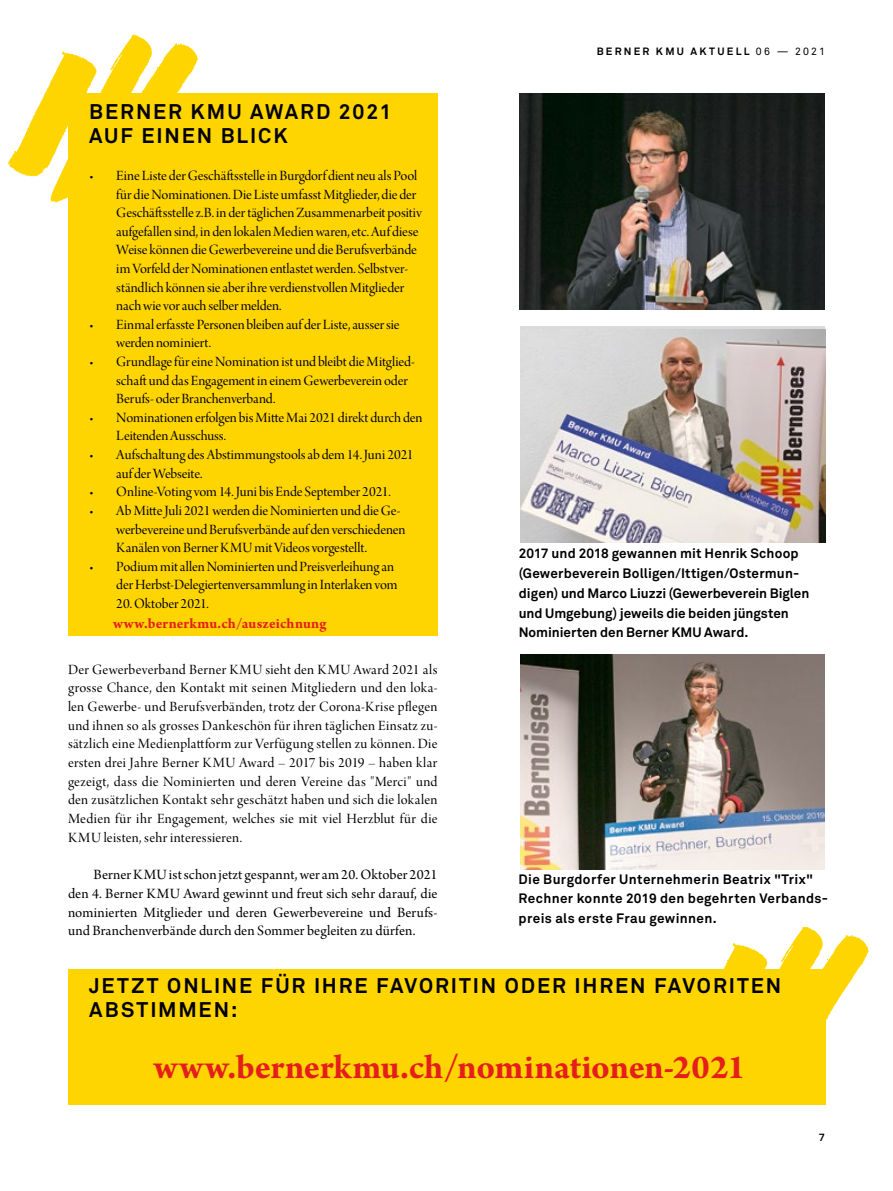
<style>
.page{position:relative;width:893px;height:1191px;background:#fff}
.page>*{position:absolute;margin:0;border:0;box-sizing:border-box;transform-origin:0 0}
.t1{font:700 36px "Arno Pro";letter-spacing:-.005em;color:#e51e1b}
.t2{font:700 21px/24px "Akkurat";letter-spacing:.09em;color:#000}
.t3{font:15px/18.6px "Arno Pro Display";letter-spacing:-.01em;color:#000}
.t4{font:15px/18.8px "Arno Pro Subhead";letter-spacing:.005em;color:#000;text-align:justify}
.t5{font:700 15px "Arno Pro";letter-spacing:.01em;color:#e51e1b}
.t6{font:700 13.5px/19.8px "Akkurat";letter-spacing:.01em;color:#000}
.t7{font:700 13.5px/19.8px "Akkurat";letter-spacing:.03em;color:#000}
.t8{font:700 10.5px "Akkurat";letter-spacing:.215em;color:#000}
.s1{font-weight:400}
</style>
<div class="page">
<svg style="left:724px;top:927px;width:145px;height:167px"></svg>
<svg style="left:8px;top:35px;width:190px;height:167px"></svg>
<div style="left:68px;top:968px;width:757px;height:136px;background:#ffd500"></div>
<div style="left:68px;top:94px;width:369px;height:542px;background:#ffd500"></div>
<img style="left:520px;top:94px;width:304px;height:216px">
<img style="left:520px;top:329px;width:305px;height:213px">
<img style="left:520px;top:655px;width:305px;height:215px">
<h2 class="t2" style="left:89px;top:99px;width:303px">BERNER KMU AWARD 2021<br>AUF EINEN BLICK</h2>
<p class="t3" style="left:116px;top:167px;width:307px;text-indent:-27px">• Eine Liste der Geschäftsstelle in Burgdorf dient neu als Pool für die Nominationen. Die Liste umfasst Mitglieder, die der Geschäftsstelle z.B. in der täglichen Zusammenarbeit positiv aufgefallen sind, in den lokalen Medien waren, etc. Auf diese Weise können die Gewerbevereine und die Berufsverbände im Vorfeld der Nominationen entlastet werden. Selbstver&shy;ständlich können sie aber ihre verdienstvollen Mitglieder nach wie vor auch selber melden.</p>
<p class="t3" style="left:116px;top:316px;width:285px;text-indent:-27px">• Einmal erfasste Personen bleiben auf der Liste, ausser sie werden nominiert.</p>
<p class="t3" style="left:116px;top:353px;width:300px;text-indent:-27px">• Grundlage für eine Nomination ist und bleibt die Mitglied&shy;schaft und das Engagement in einem Gewerbeverein oder<br>Berufs- oder Branchenverband.</p>
<p class="t3" style="left:116px;top:409px;width:308px;text-indent:-27px">• Nominationen erfolgen bis Mitte Mai 2021 direkt durch den<br>Leitenden Ausschuss.</p>
<p class="t3" style="left:116px;top:446px;width:299px;text-indent:-27px">• Aufschaltung des Abstimmungstools ab dem 14. Juni 2021 auf der Webseite.</p>
<p class="t3" style="left:89px;top:483px;width:303px">• Online-Voting vom 14. Juni bis Ende September 2021.</p>
<p class="t3" style="left:116px;top:502px;width:291px;text-indent:-27px">• Ab Mitte Juli 2021 werden die Nominierten und die Ge&shy;werbevereine und Berufsverbände auf den verschiedenen<br>Kanälen von Berner KMU mit Videos vorgestellt.</p>
<p class="t3" style="left:89px;top:558px;width:310px;text-align:right">• Podium mit allen Nominierten und Preisverleihung an der Herbst-Delegiertenversammlung in Interlaken vom</p>
<p class="t3" style="left:116px;top:595px;width:94px">20. Oktober 2021.</p>
<p class="t5" style="left:113px;top:614px;width:215px">www.bernerkmu.ch/auszeichnung</p>
<p class="t8" style="left:597px;top:45px;width:230px">BERNER KMU AKTUELL <span class="s1">06 — 2021</span></p>
<p class="t6" style="left:519px;top:543px;width:292px">2017 und 2018 gewannen mit Henrik Schoop (Gewerbeverein Bolligen/Ittigen/Ostermun&shy;digen) und Marco Liuzzi (Gewerbeverein Biglen und Umgebung) jeweils die beiden jüngsten Nominierten den Berner KMU Award.</p>
<p class="t3" style="left:68px;top:660px;width:371px;text-align:justify">Der Gewerbeverband Berner KMU sieht den KMU Award 2021 als grosse Chance, den Kontakt mit seinen Mitgliedern und den loka&shy;len Gewerbe- und Berufsverbänden, trotz der Corona-Krise pflegen und ihnen so als grosses Dankeschön für ihren täglichen Einsatz zu&shy;sätzlich eine Medienplattform zur Verfügung stellen zu können. Die ersten drei Jahre Berner KMU Award – 2017 bis 2019 – haben klar gezeigt, dass die Nominierten und deren Vereine das "Merci" und den zusätzlichen Kontakt sehr geschätzt haben und sich die lokalen Medien für ihr Engagement, welches sie mit viel Herzblut für die KMU leisten, sehr interessieren.</p>
<p class="t4" style="left:68px;top:866px;width:371px;text-indent:26px">Berner KMU ist schon jetzt gespannt, wer am 20. Oktober 2021 den 4. Berner KMU Award gewinnt und freut sich sehr darauf, die nominierten Mitglieder und deren Gewerbevereine und Berufs&shy;und Branchenverbände durch den Sommer begleiten zu dürfen.</p>
<h2 class="t2" style="left:89px;top:974px;width:693px">JETZT ONLINE FÜR IHRE FAVORITIN ODER IHREN FAVORITEN<br>ABSTIMMEN:</h2>
<h1 class="t1" style="left:154px;top:1046px;width:593px">www.bernerkmu.ch/nominationen-2021</h1>
<p class="t7" style="left:519px;top:869px;width:309px">Die Burgdorfer Unternehmerin Beatrix "Trix"<br>Rechner konnte 2019 den begehrten Verbands&shy;preis als erste Frau gewinnen.</p>
<p class="t8" style="left:819px;top:1130px;width:7px">7</p>
</div>
